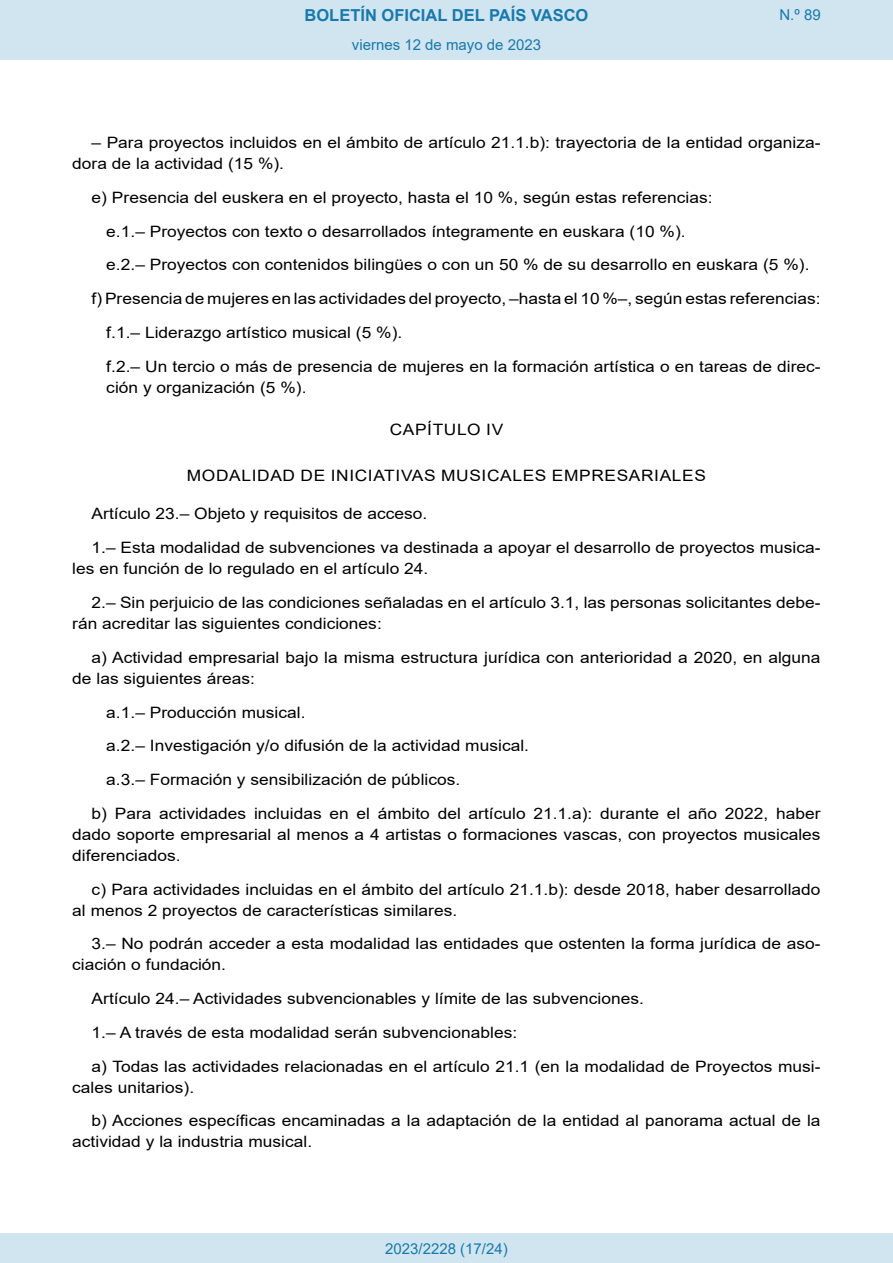
<style>
.page{position:relative;width:893px;height:1263px;background:#fff}
.page>*{position:absolute;margin:0;border:0;box-sizing:border-box;transform-origin:0 0}
.t1{font:700 16.5px "Arial";color:#1879ad}
.BOPVDetalle{font:15.6px/21px "Arial";color:#000;scale:1.11 1}
.BOPVDetalle1{font:15.6px/21px "Arial";color:#000;scale:1.11 1}
.BOPVClave{font:15.6px "Arial";letter-spacing:.035em;color:#000;scale:1.11 1}
.Paginacion_Centro{font:15px "Arial";color:#1879ad}
</style>
<div class="page">
<div style="left:0;top:0;width:893px;height:60px;background:#d0e5f0"></div>
<div style="left:0;top:1233px;width:893px;height:30px;background:#d0e5f0"></div>
<p class="t1" style="left:305px;top:3px;width:285px">BOLETÍN OFICIAL DEL PAÍS VASCO</p>
<p class="Paginacion_Centro" style="left:352px;top:35px;width:191px">viernes 12 de mayo de 2023</p>
<p class="Paginacion_Centro" style="left:779px;top:5px;width:43px">N.º 89</p>
<p class="BOPVDetalle" style="left:72px;top:132px;width:676px;text-indent:19px">– Para proyectos incluidos en el ámbito de artículo 21.1.b): trayectoria de la entidad organiza&shy;dora de la actividad (15 %).</p>
<p class="BOPVDetalle" style="left:92px;top:187px;width:561px">e) Presencia del euskera en el proyecto, hasta el 10 %, según estas referencias:</p>
<p class="BOPVDetalle1" style="left:106px;top:221px;width:523px">e.1.– Proyectos con texto o desarrollados íntegramente en euskara (10 %).</p>
<p class="BOPVDetalle1" style="left:106px;top:254px;width:635px">e.2.– Proyectos con contenidos bilingües o con un 50 % de su desarrollo en euskara (5 %).</p>
<p class="BOPVDetalle" style="left:92px;top:288px;width:658px">f) Presencia de mujeres en las actividades del proyecto, –hasta el 10 %–, según estas referencias:</p>
<p class="BOPVDetalle1" style="left:106px;top:322px;width:268px">f.1.– Liderazgo artístico musical (5 %).</p>
<p class="BOPVDetalle1" style="left:106px;top:356px;width:645px">f.2.– Un tercio o más de presencia de mujeres en la formación artística o en tareas de direc&shy;ción y organización (5 %).</p>
<p class="BOPVClave" style="left:390px;top:419px;width:104px">CAPÍTULO IV</p>
<p class="BOPVClave" style="left:187px;top:465px;width:469px">MODALIDAD DE INICIATIVAS MUSICALES EMPRESARIALES</p>
<p class="BOPVDetalle" style="left:92px;top:503px;width:304px">Artículo 23.– Objeto y requisitos de acceso.</p>
<p class="BOPVDetalle" style="left:72px;top:537px;width:676px;text-indent:19px">1.– Esta modalidad de subvenciones va destinada a apoyar el desarrollo de proyectos musica&shy;les en función de lo regulado en el artículo 24.</p>
<p class="BOPVDetalle" style="left:72px;top:592px;width:676px;text-indent:19px">2.– Sin perjuicio de las condiciones señaladas en el artículo 3.1, las personas solicitantes debe&shy;rán acreditar las siguientes condiciones:</p>
<p class="BOPVDetalle" style="left:72px;top:647px;width:676px;text-indent:19px">a) Actividad empresarial bajo la misma estructura jurídica con anterioridad a 2020, en alguna de las siguientes áreas:</p>
<p class="BOPVDetalle1" style="left:106px;top:701px;width:181px">a.1.– Producción musical.</p>
<p class="BOPVDetalle1" style="left:106px;top:735px;width:382px">a.2.– Investigación y/o difusión de la actividad musical.</p>
<p class="BOPVDetalle1" style="left:106px;top:769px;width:320px">a.3.– Formación y sensibilización de públicos.</p>
<p class="BOPVDetalle" style="left:72px;top:803px;width:676px;text-align:justify;text-indent:19px">b) Para actividades incluidas en el ámbito del artículo 21.1.a): durante el año 2022, haber dado soporte empresarial al menos a 4 artistas o formaciones vascas, con proyectos musicales diferenciados.</p>
<p class="BOPVDetalle" style="left:72px;top:878px;width:676px;text-indent:19px">c) Para actividades incluidas en el ámbito del artículo 21.1.b): desde 2018, haber desarrollado al menos 2 proyectos de características similares.</p>
<p class="BOPVDetalle" style="left:72px;top:933px;width:676px;text-indent:19px">3.– No podrán acceder a esta modalidad las entidades que ostenten la forma jurídica de aso&shy;ciación o fundación.</p>
<p class="BOPVDetalle" style="left:92px;top:988px;width:499px">Artículo 24.– Actividades subvencionables y límite de las subvenciones.</p>
<p class="BOPVDetalle" style="left:92px;top:1022px;width:385px">1.– A través de esta modalidad serán subvencionables:</p>
<p class="BOPVDetalle" style="left:72px;top:1055px;width:676px;text-indent:19px">a) Todas las actividades relacionadas en el artículo 21.1 (en la modalidad de Proyectos musi&shy;cales unitarios).</p>
<p class="BOPVDetalle" style="left:72px;top:1110px;width:676px;text-indent:19px">b) Acciones específicas encaminadas a la adaptación de la entidad al panorama actual de la actividad y la industria musical.</p>
<p class="Paginacion_Centro" style="left:385px;top:1238px;width:124px">2023/2228 (17/24)</p>
</div>
